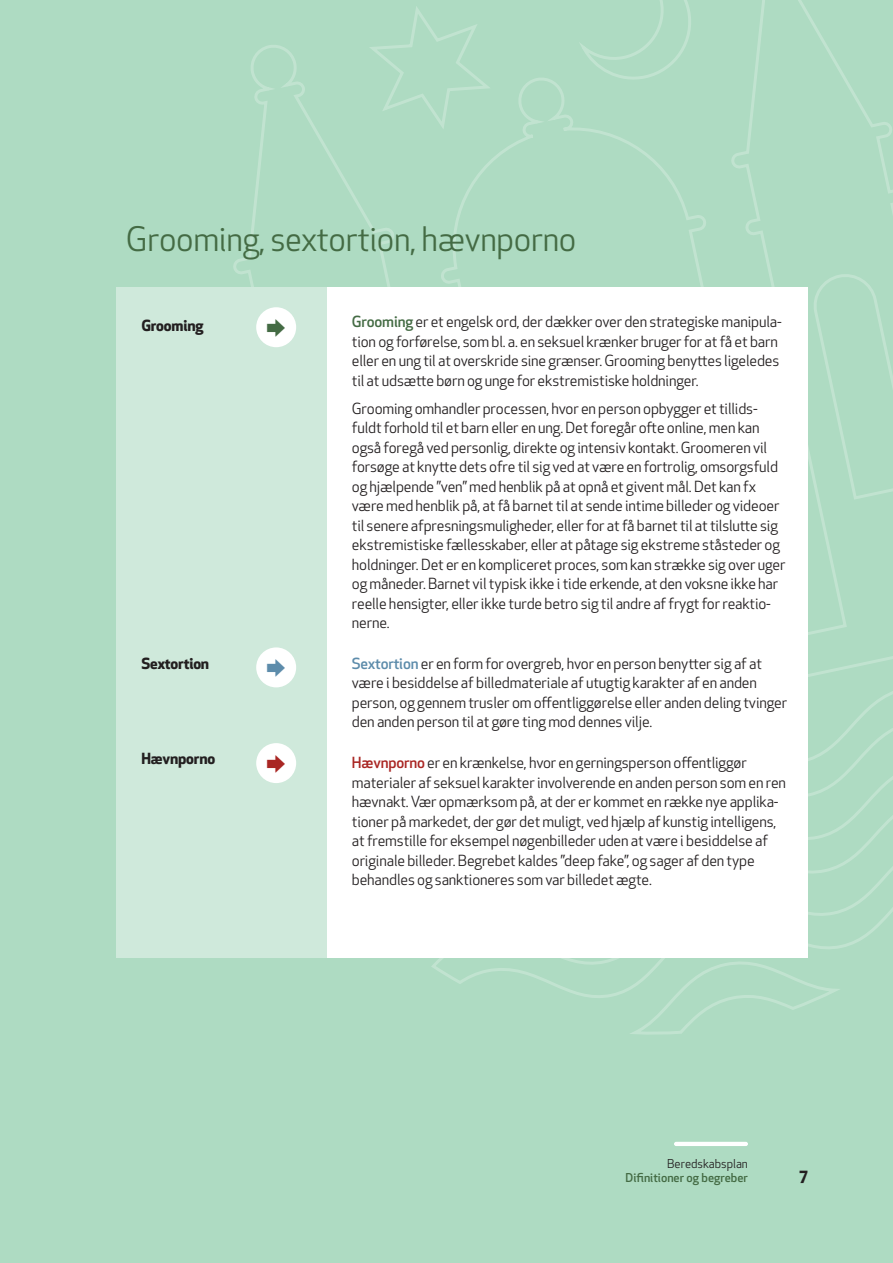
<style>
.page{position:relative;width:893px;height:1263px;background:#aedbc2}
.page>*{position:absolute;margin:0;border:0;box-sizing:border-box;transform-origin:0 0}
.t1{font:33px "Apex New";letter-spacing:-.01em;color:#446b44}
.t2{font:700 16.5px "Apex New";color:#231f20}
.t3{font:15px/19.5px "Apex New";letter-spacing:-.01em;color:#231f20}
.t4{font:700 15px "Apex New";letter-spacing:-.01em;color:#231f20}
.t5{font:500 12px "Apex New";color:#446b44}
.t6{font:12px "Apex New";color:#231f20}
.s1{font-weight:500;color:#446b44}
.s2{font-weight:500;color:#5d8cab}
.s3{font-weight:500;color:#a92623}
</style>
<div class="page">
<svg style="left:233px;top:0;width:660px;height:677px"></svg>
<svg style="left:808px;top:759px;width:85px;height:77px"></svg>
<svg style="left:431px;top:836px;width:462px;height:162px"></svg>
<svg style="left:623px;top:959px;width:224px;height:76px"></svg>
<hr style="left:674px;top:1142px;width:74px;height:4px;background:#fff;border-radius:2px">
<div style="left:117px;top:287px;width:691px;height:671px;background:#cfe9db"></div>
<div style="left:327px;top:287px;width:481px;height:671px;background:#fff"></div>
<div style="left:256px;top:307px;width:40px;height:40px;background:#fff;border-radius:50%"></div>
<div style="left:256px;top:743px;width:40px;height:40px;background:#fff;border-radius:50%"></div>
<div style="left:256px;top:647px;width:40px;height:40px;background:#fff;border-radius:50%"></div>
<h1 class="t1" style="left:126px;top:218px;width:452px">Grooming, sextortion, hævnporno</h1>
<p class="t4" style="left:141px;top:315px;width:64px">Grooming</p>
<p class="t4" style="left:141px;top:653px;width:69px">Sextortion</p>
<p class="t4" style="left:141px;top:747px;width:75px">Hævnporno</p>
<p class="t3" style="left:352px;top:312px;width:431px"><span class="s1">Grooming</span> er et engelsk ord, der dækker over den strategiske manipula&shy;tion og forførelse, som bl. a. en seksuel krænker bruger for at få et barn eller en ung til at overskride sine grænser. Grooming benyttes ligeledes til at udsætte børn og unge for ekstremistiske holdninger.</p>
<p class="t3" style="left:352px;top:398px;width:435px">Grooming omhandler processen, hvor en person opbygger et tillids&shy;fuldt forhold til et barn eller en ung. Det foregår ofte online, men kan også foregå ved personlig, direkte og intensiv kontakt. Groomeren vil forsøge at knytte dets ofre til sig ved at være en fortrolig, omsorgsfuld og hjælpende ”ven” med henblik på at opnå et givent mål. Det kan fx være med henblik på, at få barnet til at sende intime billeder og videoer til senere afpresningsmuligheder, eller for at få barnet til at tilslutte sig ekstremistiske fællesskaber, eller at påtage sig ekstreme ståsteder og holdninger. Det er en kompliceret proces, som kan strække sig over uger og måneder. Barnet vil typisk ikke i tide erkende, at den voksne ikke har reelle hensigter, eller ikke turde betro sig til andre af frygt for reaktio&shy;nerne.</p>
<p class="t3" style="left:352px;top:654px;width:437px"><span class="s2">Sextortion</span> er en form for overgreb, hvor en person benytter sig af at være i besiddelse af billedmateriale af utugtig karakter af en anden person, og gennem trusler om offentliggørelse eller anden deling tvinger den anden person til at gøre ting mod dennes vilje.</p>
<p class="t3" style="left:352px;top:753px;width:436px"><span class="s3">Hævnporno</span> er en krænkelse, hvor en gerningsperson offentliggør materialer af seksuel karakter involverende en anden person som en ren hævnakt. Vær opmærksom på, at der er kommet en række nye applika&shy;tioner på markedet, der gør det muligt, ved hjælp af kunstig intelligens, at fremstille for eksempel nøgenbilleder uden at være i besiddelse af originale billeder. Begrebet kaldes ”deep fake”, og sager af den type behandles og sanktioneres som var billedet ægte.</p>
<p class="t6" style="left:667px;top:1156px;width:82px">Beredskabsplan</p>
<p class="t5" style="left:626px;top:1170px;width:124px">Difinitioner og begreber</p>
<p class="t2" style="left:800px;top:1163px;width:10px">7</p>
</div>
